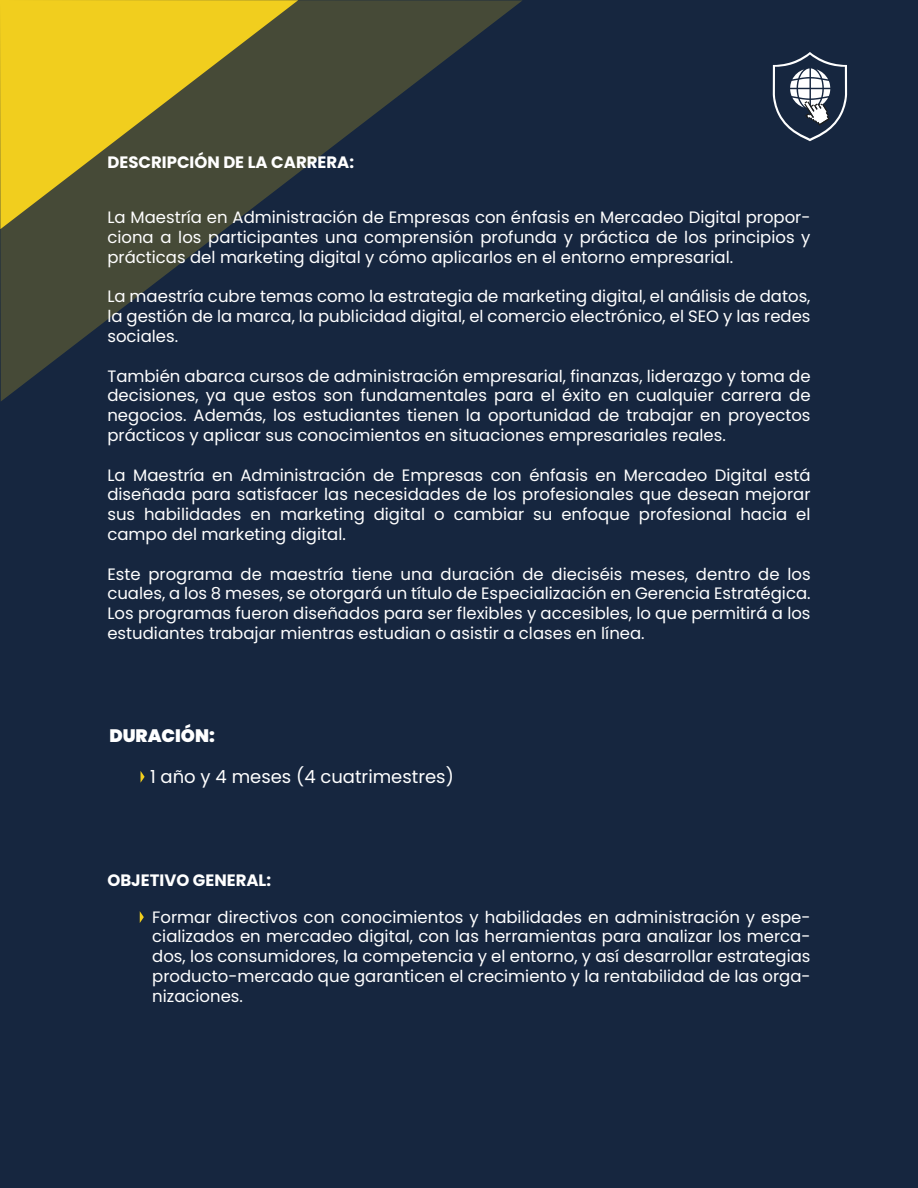
<style>
.page{position:relative;width:918px;height:1188px;background:#16263f}
.page>*{position:absolute;margin:0;border:0;box-sizing:border-box;transform-origin:0 0}
.t1{font:18px "Poppins";color:#fff}
.t2{font:900 18px "Poppins";color:#fff}
.t3{font:16.5px/19.8px "Poppins";color:#fff;text-align:justify}
.t4{font:700 16.5px "Poppins";color:#fff}
</style>
<div class="page">
<svg style="left:773px;top:52px;width:74px;height:89px"></svg>
<svg style="left:0;top:0;width:522px;height:401px"></svg>
<svg style="left:0;top:0;width:298px;height:229px;background:#9a8a2a"></svg>
<svg style="left:140px;top:911px;width:4px;height:12px"></svg>
<svg style="left:141px;top:771px;width:4px;height:11px"></svg>
<p class="t4" style="left:107px;top:152px;width:248px">DESCRIPCIÓN DE LA CARRERA:</p>
<p class="t3" style="left:107px;top:208px;width:705px">La Maestría en Administración de Empresas con énfasis en Mercadeo Digital propor&shy;ciona a los participantes una comprensión profunda y práctica de los principios y prácticas del marketing digital y cómo aplicarlos en el entorno empresarial.</p>
<p class="t3" style="left:107px;top:287px;width:705px">La maestría cubre temas como la estrategia de marketing digital, el análisis de datos, la gestión de la marca, la publicidad digital, el comercio electrónico, el SEO y las redes sociales.</p>
<p class="t3" style="left:107px;top:366px;width:705px">También abarca cursos de administración empresarial, finanzas, liderazgo y toma de decisiones, ya que estos son fundamentales para el éxito en cualquier carrera de negocios. Además, los estudiantes tienen la oportunidad de trabajar en proyectos prácticos y aplicar sus conocimientos en situaciones empresariales reales.</p>
<p class="t3" style="left:107px;top:465px;width:705px">La Maestría en Administración de Empresas con énfasis en Mercadeo Digital está diseñada para satisfacer las necesidades de los profesionales que desean mejorar sus habilidades en marketing digital o cambiar su enfoque profesional hacia el campo del marketing digital.</p>
<p class="t3" style="left:107px;top:564px;width:705px">Este programa de maestría tiene una duración de dieciséis meses, dentro de los cuales, a los 8 meses, se otorgará un título de Especialización en Gerencia Estratégica.<br>Los programas fueron diseñados para ser flexibles y accesibles, lo que permitirá a los estudiantes trabajar mientras estudian o asistir a clases en línea.</p>
<p class="t2" style="left:109px;top:725px;width:107px">DURACIÓN:</p>
<p class="t1" style="left:150px;top:766px;width:305px">1 año y 4 meses (4 cuatrimestres)</p>
<p class="t4" style="left:107px;top:870px;width:165px">OBJETIVO GENERAL:</p>
<p class="t3" style="left:152px;top:907px;width:660px">Formar directivos con conocimientos y habilidades en administración y espe&shy;cializados en mercadeo digital, con las herramientas para analizar los merca&shy;dos, los consumidores, la competencia y el entorno, y así desarrollar estrategias producto-mercado que garanticen el crecimiento y la rentabilidad de las orga&shy;nizaciones.</p>
</div>
